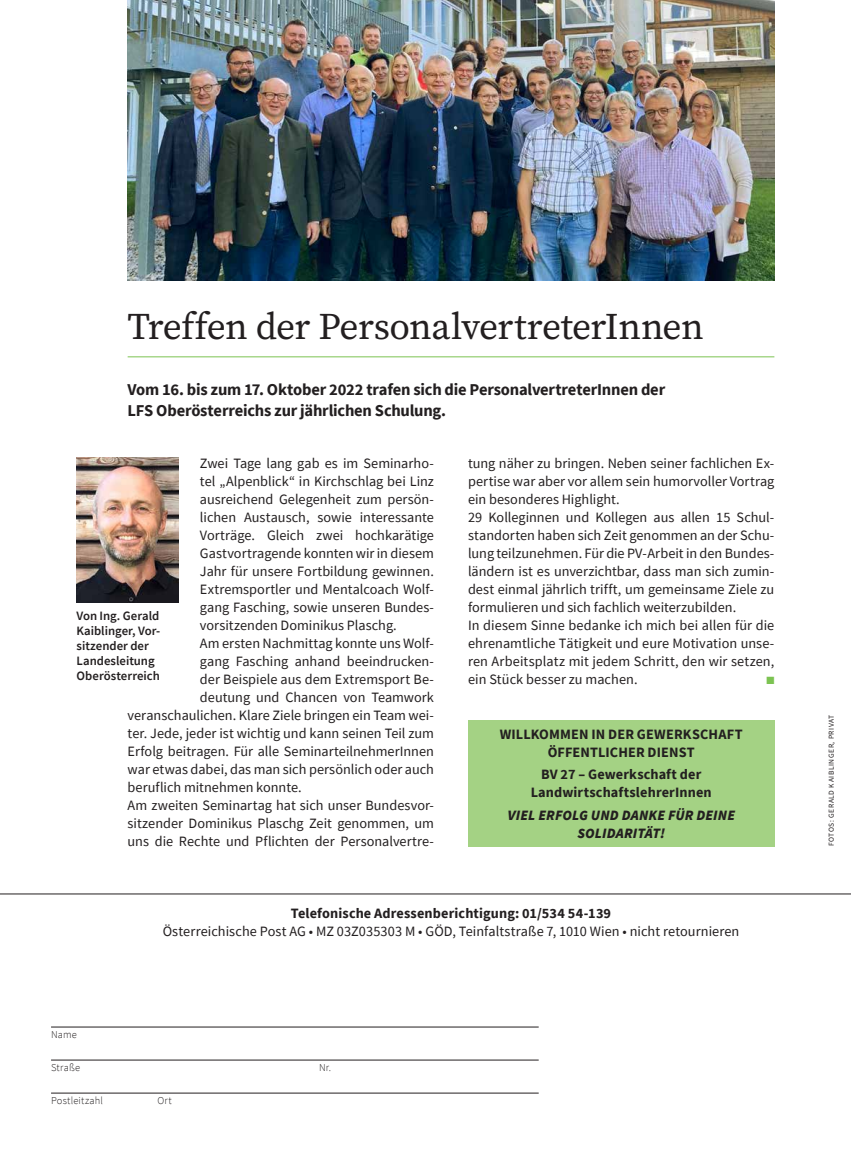
<style>
.page{position:relative;width:851px;height:1149px;background:#fff}
.page>*{position:absolute;margin:0;border:0;box-sizing:border-box;transform-origin:0 0}
.t1{font:37.5px "Source Serif Pro";letter-spacing:-.02em;color:#231f20}
.t2{font:700 16.5px/21px "Source Sans Pro";letter-spacing:-.01em;color:#231f20}
.t3{font:14.25px/18px "Source Sans Pro";color:#231f20}
.t4{font:700 14.25px/18px "Source Sans Pro";letter-spacing:.01em;color:#231f20;text-align:center}
.t5{font:italic 900 14.25px/18px "Source Sans Pro";letter-spacing:.01em;color:#231f20;text-align:center}
.t6{font:600 12.75px/15px "Source Sans Pro";color:#231f20}
.t7{font:300 10.5px "Source Sans Pro";letter-spacing:.015em;color:#231f20}
.t8{font:10.5px "Zapf Dingbats ITC";color:#7cc352}
.t9{font:7.5px "Source Sans Pro";letter-spacing:.07em;color:#231f20}
</style>
<div class="page">
<hr style="left:128px;top:356px;width:646px;height:1px;background:#7cc352">
<svg style="left:0;top:893px;width:850px;height:201px"></svg>
<hr style="left:51px;top:1026px;width:487px;height:1px;background:#231f20">
<hr style="left:51px;top:1059px;width:487px;height:1px;background:#231f20">
<hr style="left:51px;top:1092px;width:487px;height:1px;background:#231f20">
<div style="left:468px;top:719px;width:306px;height:127px;background:#a4d284"></div>
<img style="left:77px;top:458px;width:102px;height:144px">
<img style="left:128px;top:0;width:646px;height:280px">
<h1 class="t1" style="left:128px;top:302px;width:577px">Treffen der PersonalvertreterInnen</h1>
<p class="t2" style="left:128px;top:378px;width:539px">Vom 16. bis zum 17. Oktober 2022 trafen sich die PersonalvertreterInnen der<br>LFS Oberösterreichs zur jährlichen Schulung.</p>
<p class="t3" style="left:200px;top:454px;width:235px">Zwei Tage lang gab es im Seminarho-</p>
<p class="t3" style="left:200px;top:472px;width:235px">tel „Alpenblick“ in Kirchschlag bei Linz</p>
<p class="t3" style="left:200px;top:490px;width:235px">ausreichend Gelegenheit zum persön-</p>
<p class="t3" style="left:200px;top:508px;width:235px">lichen Austausch, sowie interessante</p>
<p class="t3" style="left:200px;top:526px;width:235px">Vorträge. Gleich zwei hochkarätige</p>
<p class="t3" style="left:200px;top:544px;width:235px">Gastvortragende konnten wir in diesem</p>
<p class="t3" style="left:200px;top:562px;width:235px">Jahr für unsere Fortbildung gewinnen.</p>
<p class="t3" style="left:200px;top:580px;width:235px">Extremsportler und Mentalcoach Wolf-</p>
<p class="t3" style="left:200px;top:598px;width:235px">gang Fasching, sowie unseren Bundes-</p>
<p class="t3" style="left:200px;top:616px;width:198px">vorsitzenden Dominikus Plaschg.</p>
<p class="t3" style="left:200px;top:634px;width:235px">Am ersten Nachmittag konnte uns Wolf-</p>
<p class="t3" style="left:200px;top:652px;width:235px">gang Fasching anhand beeindrucken-</p>
<p class="t3" style="left:200px;top:670px;width:235px">der Beispiele aus dem Extremsport Be-</p>
<p class="t3" style="left:200px;top:688px;width:235px">deutung und Chancen von Teamwork</p>
<p class="t3" style="left:128px;top:706px;width:308px">veranschaulichen. Klare Ziele bringen ein Team wei-</p>
<p class="t3" style="left:128px;top:724px;width:308px">ter. Jede, jeder ist wichtig und kann seinen Teil zum</p>
<p class="t3" style="left:128px;top:742px;width:308px">Erfolg beitragen. Für alle SeminarteilnehmerInnen</p>
<p class="t3" style="left:128px;top:760px;width:308px">war etwas dabei, das man sich persönlich oder auch</p>
<p class="t3" style="left:128px;top:778px;width:175px">beruflich mitnehmen konnte.</p>
<p class="t3" style="left:128px;top:796px;width:308px">Am zweiten Seminartag hat sich unser Bundesvor-</p>
<p class="t3" style="left:128px;top:814px;width:308px">sitzender Dominikus Plaschg Zeit genommen, um</p>
<p class="t3" style="left:128px;top:832px;width:308px">uns die Rechte und Pflichten der Personalvertre-</p>
<p class="t3" style="left:468px;top:454px;width:308px">tung näher zu bringen. Neben seiner fachlichen Ex&shy;pertise war aber vor allem sein humorvoller Vortrag ein besonderes Highlight.<br>29 Kolleginnen und Kollegen aus allen 15 Schul&shy;standorten haben sich Zeit genommen an der Schu&shy;lung teilzunehmen. Für die PV-Arbeit in den Bundes&shy;ländern ist es unverzichtbar, dass man sich zumin&shy;dest einmal jährlich trifft, um gemeinsame Ziele zu formulieren und sich fachlich weiterzubilden.<br>In diesem Sinne bedanke ich mich bei allen für die ehrenamtliche Tätigkeit und eure Motivation unse&shy;ren Arbeitsplatz mit jedem Schritt, den wir setzen, ein Stück besser zu machen.</p>
<p class="t6" style="left:77px;top:607px;width:85px">Von Ing. Gerald<br>Kaiblinger, Vor&shy;sitzender der<br>Landesleitung<br>Oberösterreich</p>
<p class="t8" style="left:766px;top:675px;width:9px">■</p>
<p class="t4" style="left:499px;top:725px;width:244px">WILLKOMMEN IN DER GEWERKSCHAFT<br>ÖFFENTLICHER DIENST</p>
<p class="t4" style="left:530px;top:765px;width:182px">BV 27 – Gewerkschaft der<br>LandwirtschaftslehrerInnen</p>
<p class="t5" style="left:507px;top:805px;width:229px">VIEL ERFOLG UND DANKE FÜR DEINE<br>SOLIDARITÄT!</p>
<p class="t4" style="left:291px;top:904px;width:322px">Telefonische Adressenberichtigung: 01/534 54-139</p>
<p class="t3" style="left:163px;top:922px;width:578px">Österreichische Post AG • MZ 03Z035303 M • GÖD, Teinfaltstraße 7, 1010 Wien • nicht retournieren</p>
<p class="t7" style="left:51px;top:1027px;width:27px">Name</p>
<p class="t7" style="left:51px;top:1060px;width:31px">Straße</p>
<p class="t7" style="left:319px;top:1060px;width:14px">Nr.</p>
<p class="t7" style="left:51px;top:1093px;width:53px">Postleitzahl</p>
<p class="t7" style="left:157px;top:1093px;width:16px">Ort</p>
<p class="t9" style="left:826px;top:846px;width:133px;rotate:-90deg">FOTOS: GERALD KAIBLINGER, PRIVAT</p>
</div>
